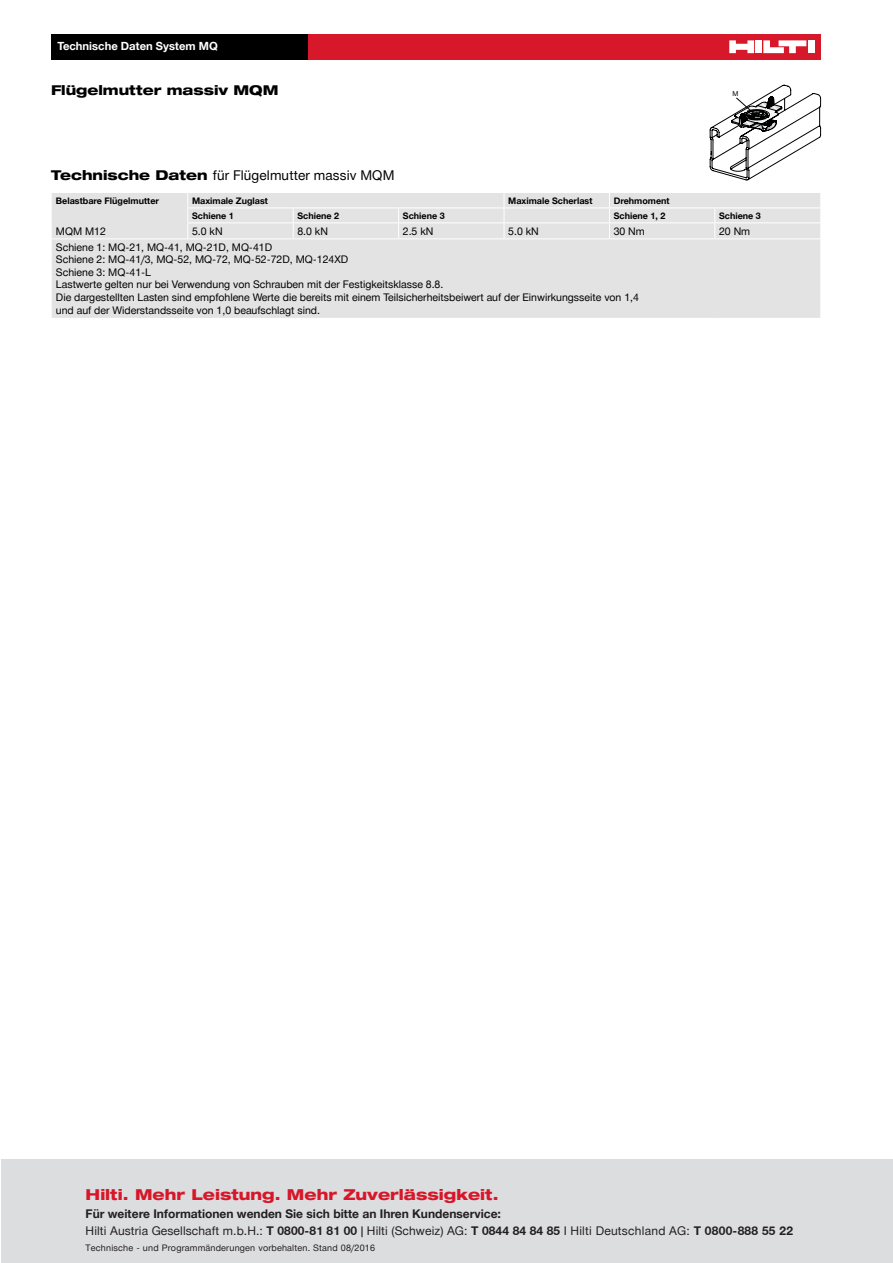
<style>
.page{position:relative;width:893px;height:1263px;background:#fff}
.page>*{position:absolute;margin:0;border:0;box-sizing:border-box;transform-origin:0 0}
.t1{font:800 expanded 15px "Hilti";color:#d71729}
.t2{font:13.5px "Hilti";letter-spacing:.01em;color:#000}
.t3{font:800 expanded 13.5px "Hilti";color:#000}
.t4{font:700 12px/16.5px "Hilti";color:#231f20}
.t5{font:700 11.25px "Hilti";color:#fff}
.t6{font:10.5px/12.6px "Hilti";color:#000}
.t7{font:700 9px "Hilti";color:#000}
.t8{font:9px "Hilti";letter-spacing:.02em;color:#231f20}
.s1{font-weight:800;font-stretch:expanded}
.s2{font-weight:400}
</style>
<div class="page">
<div style="left:306px;top:34px;width:515px;height:26px;background:#d7182a"></div>
<div style="left:755px;top:40px;width:7px;height:13px;background:#fff"></div>
<div style="left:808px;top:40px;width:6px;height:13px;background:#fff"></div>
<svg style="left:729px;top:40px;width:25px;height:13px"></svg>
<svg style="left:763px;top:40px;width:43px;height:13px"></svg>
<div style="left:51px;top:34px;width:256px;height:26px;background:#000"></div>
<div style="left:52px;top:193px;width:768px;height:125px;background:#e3e3e3"></div>
<hr style="left:187px;top:208px;width:106px;height:1px;background:#fff">
<hr style="left:293px;top:208px;width:106px;height:1px;background:#fff">
<hr style="left:399px;top:208px;width:105px;height:1px;background:#fff">
<hr style="left:504px;top:208px;width:105px;height:1px;background:#fff">
<hr style="left:187px;top:222px;width:106px;height:1px;background:#fff">
<svg style="left:187px;top:193px;width:1px;height:45px"></svg>
<hr style="left:293px;top:222px;width:106px;height:1px;background:#fff">
<svg style="left:293px;top:209px;width:1px;height:29px"></svg>
<hr style="left:399px;top:222px;width:105px;height:1px;background:#fff">
<svg style="left:398px;top:209px;width:1px;height:29px"></svg>
<hr style="left:504px;top:222px;width:105px;height:1px;background:#fff">
<svg style="left:504px;top:193px;width:1px;height:45px"></svg>
<hr style="left:609px;top:222px;width:106px;height:1px;background:#fff">
<svg style="left:609px;top:193px;width:1px;height:45px"></svg>
<hr style="left:715px;top:222px;width:105px;height:1px;background:#fff">
<svg style="left:714px;top:209px;width:1px;height:29px"></svg>
<hr style="left:52px;top:238px;width:136px;height:1px;background:#fff">
<hr style="left:188px;top:238px;width:105px;height:1px;background:#fff">
<hr style="left:293px;top:238px;width:106px;height:1px;background:#fff">
<hr style="left:399px;top:238px;width:105px;height:1px;background:#fff">
<hr style="left:504px;top:238px;width:105px;height:1px;background:#fff">
<hr style="left:609px;top:238px;width:106px;height:1px;background:#fff">
<hr style="left:715px;top:238px;width:105px;height:1px;background:#fff">
<hr style="left:52px;top:222px;width:135px;height:1px;background:#e3e3e3">
<hr style="left:714px;top:239px;width:1px;height:79px;background:#e3e3e3">
<hr style="left:609px;top:208px;width:106px;height:1px;background:#fff">
<hr style="left:715px;top:208px;width:105px;height:1px;background:#fff">
<div style="left:2px;top:1159px;width:891px;height:104px;background:#dcdddf"></div>
<svg style="left:710px;top:85px;width:111px;height:95px"></svg>
<p class="t5" style="left:57px;top:40px;width:162px">Technische Daten System MQ</p>
<p class="t3" style="left:51px;top:82px;width:229px">Flügelmutter massiv MQM</p>
<p class="t2" style="left:51px;top:168px;width:345px"><span class="s1">Technische Daten</span> für Flügelmutter massiv MQM</p>
<p class="t7" style="left:56px;top:195px;width:105px">Belastbare Flügelmutter</p>
<p class="t7" style="left:192px;top:195px;width:77px">Maximale Zuglast</p>
<p class="t7" style="left:508px;top:195px;width:86px">Maximale Scherlast</p>
<p class="t7" style="left:614px;top:195px;width:57px">Drehmoment</p>
<p class="t7" style="left:192px;top:210px;width:43px">Schiene 1</p>
<p class="t7" style="left:297px;top:210px;width:43px">Schiene 2</p>
<p class="t7" style="left:403px;top:210px;width:43px">Schiene 3</p>
<p class="t7" style="left:614px;top:210px;width:53px">Schiene 1, 2</p>
<p class="t7" style="left:719px;top:210px;width:43px">Schiene 3</p>
<p class="t6" style="left:56px;top:225px;width:52px">MQM M12</p>
<p class="t6" style="left:192px;top:225px;width:32px">5.0 kN</p>
<p class="t6" style="left:297px;top:225px;width:32px">8.0 kN</p>
<p class="t6" style="left:403px;top:225px;width:32px">2.5 kN</p>
<p class="t6" style="left:508px;top:225px;width:32px">5.0 kN</p>
<p class="t6" style="left:614px;top:225px;width:33px">30 Nm</p>
<p class="t6" style="left:719px;top:225px;width:33px">20 Nm</p>
<p class="t6" style="left:56px;top:241px;width:584px">Schiene 1: MQ-21, MQ-41, MQ-21D, MQ-41D<br>Schiene 2: MQ-41/3, MQ-52, MQ-72, MQ-52-72D, MQ-124XD<br>Schiene 3: MQ-41-L<br>Lastwerte gelten nur bei Verwendung von Schrauben mit der Festigkeitsklasse 8.8.<br>Die dargestellten Lasten sind empfohlene Werte die bereits mit einem Teilsicherheitsbeiwert auf der Einwirkungsseite von 1,4 und auf der Widerstandsseite von 1,0 beaufschlagt sind.</p>
<h1 class="t1" style="left:86px;top:1186px;width:414px">Hilti. Mehr Leistung. Mehr Zuverlässigkeit.</h1>
<p class="t4" style="left:86px;top:1206px;width:709px">Für weitere Informationen wenden Sie sich bitte an Ihren Kundenservice:<br><span class="s2">Hilti Austria Gesellschaft m.b.H.:</span> T 0800-81 81 00 <span class="s2">| Hilti (Schweiz) AG:</span> T 0844 84 84 85 <span class="s2">I Hilti Deutschland AG:</span> T 0800-888 55 22</p>
<p class="t8" style="left:86px;top:1243px;width:291px">Technische - und Programmänderungen vorbehalten. Stand 08/2016</p>
</div>
